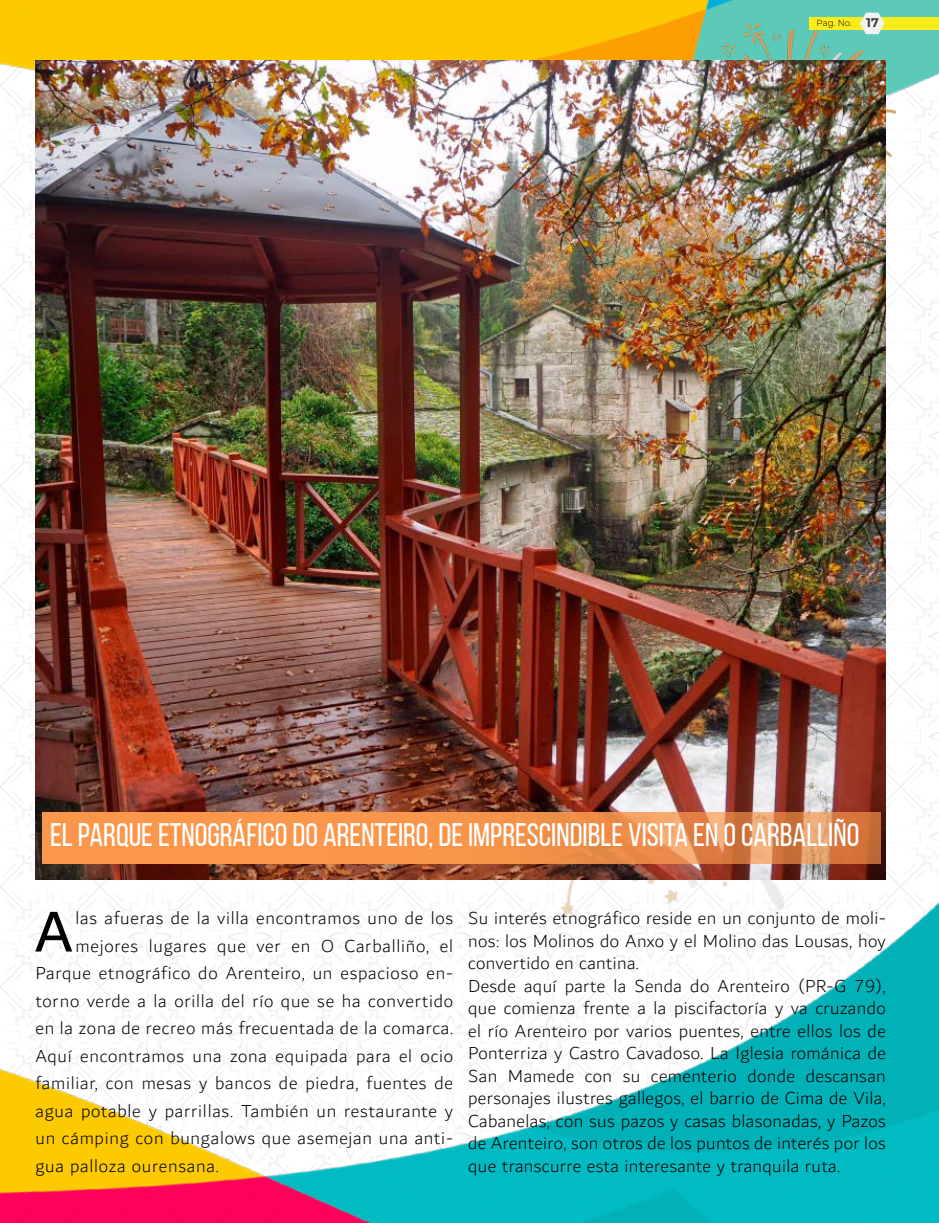
<style>
.page{position:relative;width:939px;height:1223px;background:#fff}
.page>*{position:absolute;margin:0;border:0;box-sizing:border-box;transform-origin:0 0}
.t1{font:61.25px "Dubai";color:#000}
.t2{font:32.5px "Bebas Neue";color:#fff}
.t3{font:300 18.75px/22.5px "Dubai";letter-spacing:.02em;color:#000}
.t4{font:300 18.75px "Dubai";letter-spacing:.04em;color:#000}
.t5{font:300 8.75px "Montserrat";color:#000}
.s1{font-weight:700;font-size:12.5px;color:#413d40}
</style>
<div class="page">
<img style="left:0;top:0;width:939px;height:220px">
<div style="left:809px;top:18px;width:130px;height:12px;background:#ffec18"></div>
<svg style="left:860px;top:13px;width:25px;height:11px"></svg>
<img style="left:0;top:711px;width:939px;height:511px">
<img style="left:481px;top:879px;width:405px;height:35px">
<img style="left:667px;top:24px;width:228px;height:196px">
<img style="left:35px;top:60px;width:851px;height:819px">
<svg style="left:43px;top:812px;width:838px;height:52px;fill:#f8964b"></svg>
<p class="t5" style="left:817px;top:17px;width:64px">Pag. No. <span class="s1">17</span></p>
<h2 class="t2" style="left:50px;top:817px;width:811px">EL PARQUE ETNOGRÁFICO DO ARENTEIRO, DE IMPRESCINDIBLE VISITA EN O CARBALLIÑO</h2>
<h1 class="t1" style="left:34px;top:894px;width:40px">A</h1>
<p class="t4" style="left:76px;top:903px;width:379px">las afueras de la villa encontramos uno de los</p>
<p class="t4" style="left:76px;top:931px;width:379px">mejores lugares que ver en O Carballiño, el</p>
<p class="t4" style="left:35px;top:958px;width:419px">Parque etnográfico do Arenteiro, un espacioso en-</p>
<p class="t4" style="left:35px;top:986px;width:419px">torno verde a la orilla del río que se ha convertido</p>
<p class="t4" style="left:35px;top:1013px;width:419px">en la zona de recreo más frecuentada de la comarca.</p>
<p class="t4" style="left:35px;top:1041px;width:419px">Aquí encontramos una zona equipada para el ocio</p>
<p class="t4" style="left:35px;top:1068px;width:419px">familiar, con mesas y bancos de piedra, fuentes de</p>
<p class="t4" style="left:35px;top:1096px;width:419px">agua potable y parrillas. También un restaurante y</p>
<p class="t4" style="left:35px;top:1123px;width:419px">un cámping con bungalows que asemejan una anti-</p>
<p class="t4" style="left:35px;top:1151px;width:185px">gua palloza ourensana.</p>
<p class="t3" style="left:468px;top:907px;width:419px">Su interés etnográfico reside en un conjunto de moli&shy;nos: los Molinos do Anxo y el Molino das Lousas, hoy convertido en cantina.<br>Desde aquí parte la Senda do Arenteiro (PR-G 79), que comienza frente a la piscifactoría y va cruzando el río Arenteiro por varios puentes, entre ellos los de Ponterriza y Castro Cavadoso. La Iglesia románica de San Mamede con su cementerio donde descansan personajes ilustres gallegos, el barrio de Cima de Vila, Cabanelas, con sus pazos y casas blasonadas, y Pazos de Arenteiro, son otros de los puntos de interés por los que transcurre esta interesante y tranquila ruta.</p>
</div>
